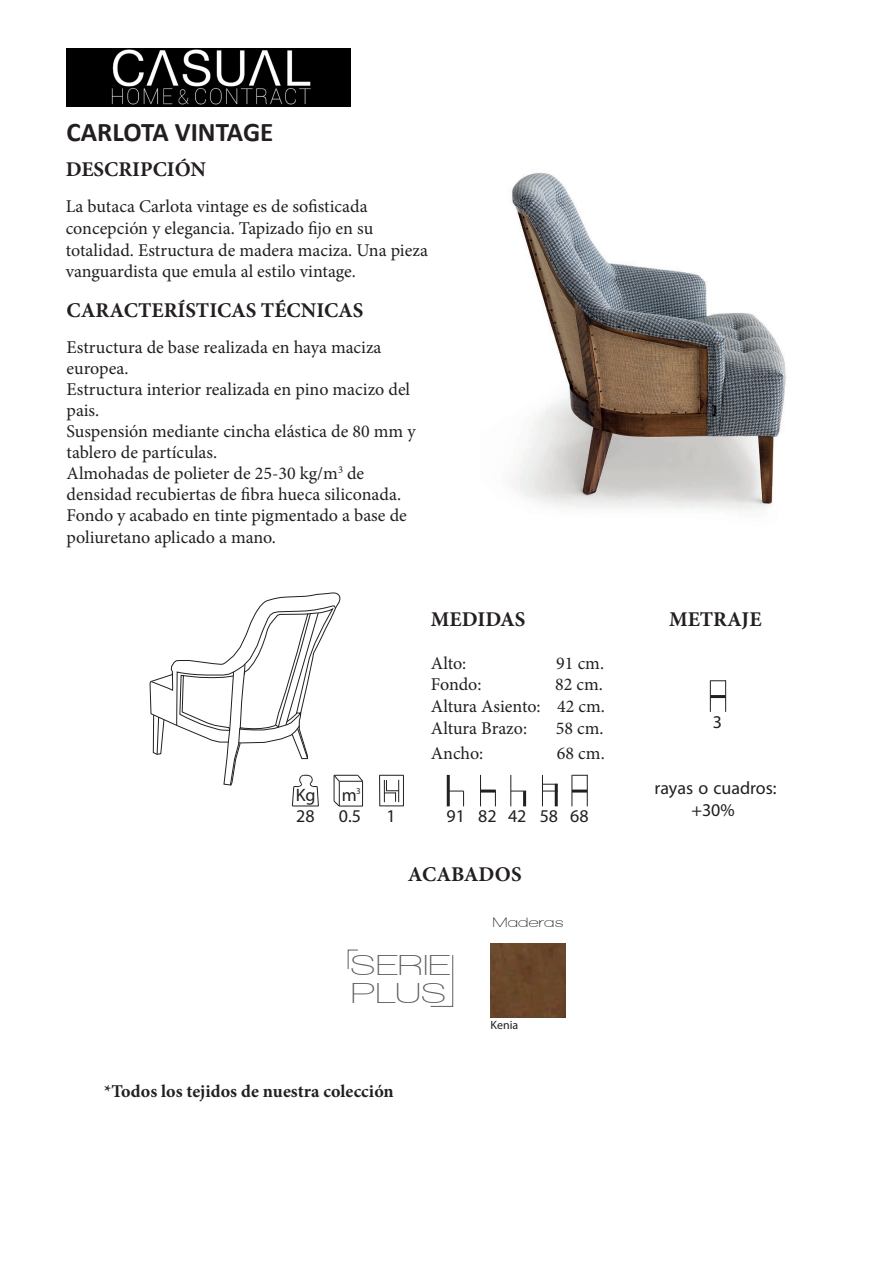
<style>
.page{position:relative;width:893px;height:1263px;background:#fff}
.page>*{position:absolute;margin:0;border:0;box-sizing:border-box;transform-origin:0 0}
.t1{font:600 29.1px "Walkway Expand";color:#5f5f62}
.t2{font:700 27px "Calibri";color:#231f20}
.t3{font:700 21px "Minion Pro";color:#231f20}
.t4{font:18px/21.6px "Minion Pro";color:#231f20}
.t5{font:700 18px "Minion Pro";letter-spacing:.005em;color:#231f20}
.t6{font:18px/21.6px "Myriad Pro";color:#231f20;text-align:center}
.t7{font:18px "Myriad Pro";color:#231f20}
.t8{font:600 13.65px "Walkway Expand";color:#231f20}
.t9{font:12px "Myriad Pro";color:#231f20}
.t10{font:9px "Myriad Pro";color:#231f20}
</style>
<div class="page">
<img style="left:67px;top:49px;width:283px;height:57px">
<svg style="left:149px;top:592px;width:215px;height:215px"></svg>
<svg style="left:379px;top:775px;width:25px;height:31px"></svg>
<hr style="left:447px;top:775px;width:3px;height:31px;background:#231f20">
<svg style="left:449px;top:791px;width:15px;height:15px"></svg>
<hr style="left:480px;top:775px;width:1px;height:31px;background:#231f20">
<hr style="left:480px;top:789px;width:16px;height:3px;background:#231f20">
<svg style="left:495px;top:792px;width:1px;height:14px"></svg>
<hr style="left:510px;top:775px;width:1px;height:31px;background:#231f20">
<svg style="left:511px;top:791px;width:12px;height:1px"></svg>
<hr style="left:523px;top:791px;width:3px;height:15px;background:#231f20">
<hr style="left:572px;top:775px;width:1px;height:31px;background:#231f20">
<hr style="left:572px;top:789px;width:15px;height:3px;background:#231f20">
<hr style="left:587px;top:775px;width:1px;height:31px;background:#231f20">
<svg style="left:572px;top:775px;width:15px;height:1px"></svg>
<hr style="left:542px;top:775px;width:1px;height:31px;background:#231f20">
<svg style="left:543px;top:791px;width:12px;height:1px"></svg>
<hr style="left:555px;top:784px;width:3px;height:22px;background:#231f20">
<svg style="left:543px;top:784px;width:15px;height:1px"></svg>
<hr style="left:710px;top:680px;width:1px;height:32px;background:#231f20">
<hr style="left:710px;top:695px;width:16px;height:3px;background:#231f20">
<hr style="left:725px;top:680px;width:1px;height:32px;background:#231f20">
<svg style="left:711px;top:680px;width:15px;height:1px"></svg>
<img style="left:511px;top:172px;width:275px;height:338px">
<div style="left:490px;top:943px;width:76px;height:74px;background:#69472a"></div>
<svg style="left:430px;top:955px;width:23px;height:52px"></svg>
<svg style="left:348px;top:949px;width:10px;height:20px"></svg>
<p class="t2" style="left:67px;top:115px;width:208px">CARLOTA VINTAGE</p>
<p class="t3" style="left:66px;top:154px;width:142px">DESCRIPCIÓN</p>
<p class="t4" style="left:66px;top:196px;width:364px">La butaca Carlota vintage es de sofisticada concepción y elegancia. Tapizado fijo en su totalidad. Estructura de madera maciza. Una pieza vanguardista que emula al estilo vintage.</p>
<p class="t3" style="left:67px;top:295px;width:298px">CARACTERÍSTICAS TÉCNICAS</p>
<p class="t4" style="left:67px;top:337px;width:316px;line-height:21px">Estructura de base realizada en haya maciza europea.</p>
<p class="t4" style="left:67px;top:379px;width:345px;line-height:21px">Estructura interior realizada en pino macizo del pais.</p>
<p class="t4" style="left:67px;top:421px;width:351px;line-height:21px">Suspensión mediante cincha elástica de 80 mm y tablero de partículas.</p>
<p class="t4" style="left:67px;top:463px;width:336px;line-height:21px">Almohadas de polieter de 25-30 kg/m<sup>3</sup> de densidad recubiertas de fibra hueca siliconada.</p>
<p class="t4" style="left:67px;top:505px;width:342px">Fondo y acabado en tinte pigmentado a base de poliuretano aplicado a mano.</p>
<p class="t10" style="left:356px;top:785px;width:6px">3</p>
<p class="t6" style="left:296px;top:784px;width:21px">Kg</p>
<p class="t6" style="left:342px;top:784px;width:17px">m</p>
<p class="t7" style="left:296px;top:805px;width:20px">28</p>
<p class="t7" style="left:339px;top:805px;width:24px">0.5</p>
<p class="t7" style="left:386px;top:805px;width:11px">1</p>
<p class="t3" style="left:431px;top:604px;width:96px">MEDIDAS</p>
<p class="t4" style="left:431px;top:652px;width:37px">Alto:</p>
<p class="t4" style="left:556px;top:652px;width:49px">91 cm.</p>
<p class="t4" style="left:431px;top:674px;width:52px">Fondo:</p>
<p class="t4" style="left:555px;top:674px;width:49px">82 cm.</p>
<p class="t4" style="left:431px;top:695px;width:175px">Altura Asiento: 42 cm.</p>
<p class="t4" style="left:431px;top:717px;width:98px">Altura Brazo:</p>
<p class="t4" style="left:556px;top:717px;width:49px">58 cm.</p>
<p class="t4" style="left:431px;top:742px;width:54px">Ancho:</p>
<p class="t4" style="left:557px;top:742px;width:49px">68 cm.</p>
<p class="t7" style="left:447px;top:805px;width:20px">91</p>
<p class="t7" style="left:478px;top:805px;width:20px">82</p>
<p class="t7" style="left:508px;top:805px;width:20px">42</p>
<p class="t7" style="left:540px;top:805px;width:20px">58</p>
<p class="t7" style="left:570px;top:805px;width:20px">68</p>
<p class="t3" style="left:408px;top:859px;width:115px">ACABADOS</p>
<p class="t8" style="left:493px;top:915px;width:73px">Maderas</p>
<p class="t1" style="left:351px;top:949px;width:101px">SERIE</p>
<p class="t1" style="left:351px;top:977px;width:97px">PLUS</p>
<p class="t5" style="left:104px;top:1078px;width:291px">*Todos los tejidos de nuestra colección</p>
<p class="t9" style="left:491px;top:1018px;width:29px">Kenia</p>
<p class="t3" style="left:669px;top:604px;width:94px">METRAJE</p>
<p class="t7" style="left:713px;top:710px;width:11px">3</p>
<p class="t6" style="left:655px;top:777px;width:124px">rayas o cuadros: +30%</p>
</div>
